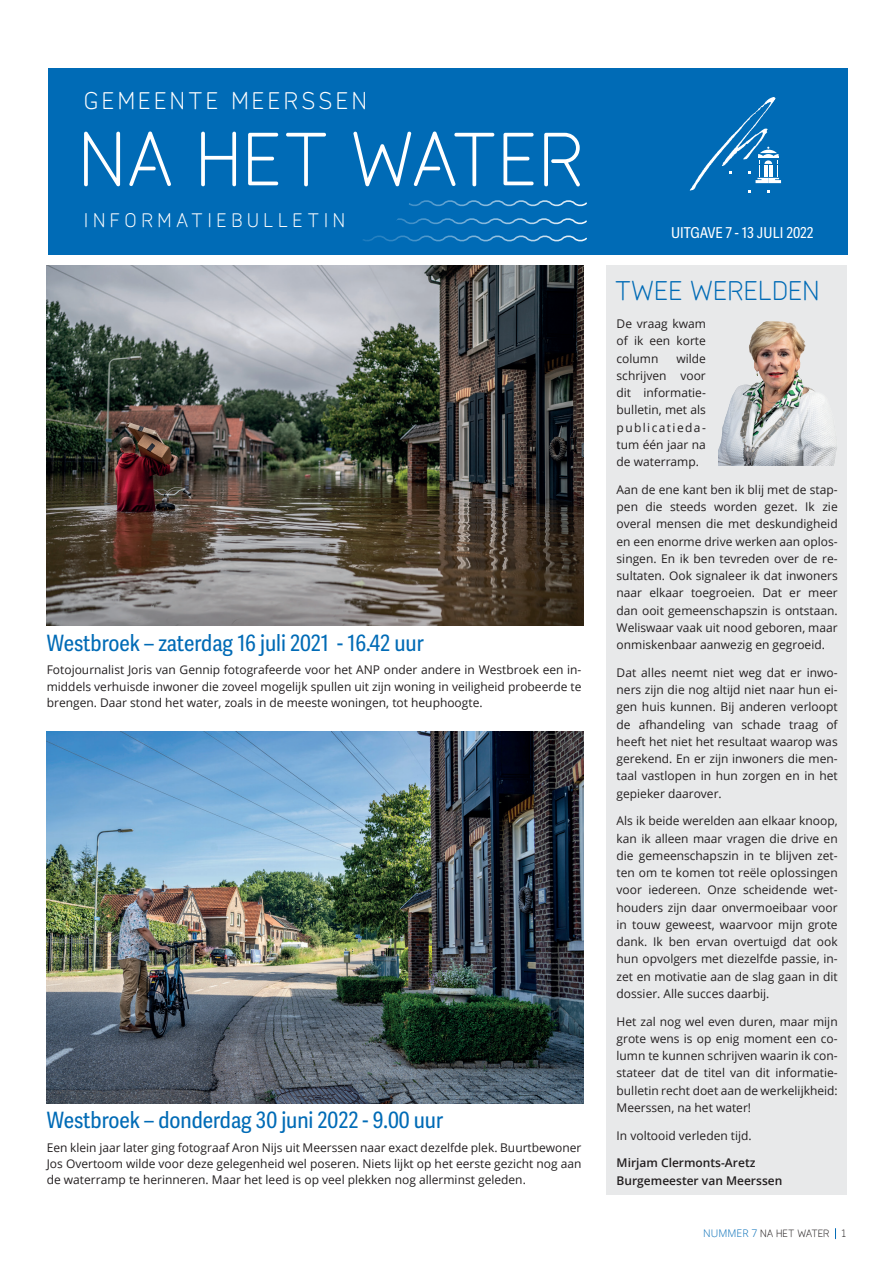
<style>
.page{position:relative;width:893px;height:1263px;background:#fff}
.page>*{position:absolute;margin:0;border:0;box-sizing:border-box;transform-origin:0 0}
.t1{font:75px "Zen Kurenaido";letter-spacing:.01em;color:#fff}
.t2{font:27px "Zen Kurenaido";color:#006bb6}
.t3{font:24px "Zen Kurenaido";letter-spacing:.13em;color:#fff}
.t4{font:22.5px "Adelle Sans Cnd";color:#006bb6}
.t5{font:19.5px "Zen Kurenaido";letter-spacing:.23em;color:#fff}
.t6{font:15px "Adelle Sans Cnd";color:#fff}
.t7{font:12px/17.2px "Open Sans";color:#231f20;text-align:justify}
.t8{font:600 12px "Open Sans";color:#231f20}
.t9{font:10.5px "Zen Kurenaido";color:#231f20}
.s1{font-family:"Open Sans";font-weight:300;color:#006bb6}
</style>
<div class="page">
<div style="left:48px;top:68px;width:799px;height:187px;background:#006bb6"></div>
<img style="left:47px;top:265px;width:537px;height:360px">
<img style="left:47px;top:731px;width:537px;height:373px">
<img style="left:690px;top:97px;width:85px;height:94px">
<svg style="left:748px;top:147px;width:33px;height:36px"></svg>
<svg style="left:363px;top:200px;width:224px;height:42px"></svg>
<div style="left:606px;top:266px;width:240px;height:929px;background:#e8e9ea"></div>
<img style="left:719px;top:321px;width:118px;height:145px">
<p class="t3" style="left:84px;top:86px;width:284px">GEMEENTE MEERSSEN</p>
<p class="t1" style="left:78px;top:113px;width:507px">NA HET WATER</p>
<p class="t5" style="left:84px;top:209px;width:263px">INFORMATIEBULLETIN</p>
<p class="t4" style="left:47px;top:629px;width:378px">Westbroek – zaterdag 16 juli 2021 - 16.42 uur</p>
<p class="t7" style="left:47px;top:661px;width:536px;line-height:16.2px">Fotojournalist Joris van Gennip fotografeerde voor het ANP onder andere in Westbroek een in&shy;middels verhuisde inwoner die zoveel mogelijk spullen uit zijn woning in veiligheid probeerde te brengen. Daar stond het water, zoals in de meeste woningen, tot heuphoogte.</p>
<p class="t4" style="left:47px;top:1107px;width:398px">Westbroek – donderdag 30 juni 2022 - 9.00 uur</p>
<p class="t7" style="left:47px;top:1139px;width:536px;line-height:16.2px">Een klein jaar later ging fotograaf Aron Nijs uit Meerssen naar exact dezelfde plek. Buurtbewoner Jos Overtoom wilde voor deze gelegenheid wel poseren. Niets lijkt op het eerste gezicht nog aan de waterramp te herinneren. Maar het leed is op veel plekken nog allerminst geleden.</p>
<p class="t6" style="left:671px;top:224px;width:144px">UITGAVE 7 - 13 JULI 2022</p>
<p class="t2" style="left:615px;top:274px;width:206px">TWEE WERELDEN</p>
<p class="t7" style="left:617px;top:315px;width:91px">De vraag kwam of ik een korte column</p>
<p class="t7" style="left:617px;top:349px;width:91px;text-indent:60px">wilde schrijven voor dit informatie&shy;bulletin, met als publicatieda&shy;tum één jaar na de waterramp.</p>
<p class="t7" style="left:617px;top:481px;width:223px">Aan de ene kant ben ik blij met de stap&shy;pen die steeds worden gezet. Ik zie overal mensen die met deskundigheid en een enorme drive werken aan oplos&shy;singen. En ik ben tevreden over de re&shy;sultaten. Ook signaleer ik dat inwoners naar elkaar toegroeien. Dat er meer dan ooit gemeenschapszin is ontstaan.<br>Weliswaar vaak uit nood geboren, maar onmiskenbaar aanwezig en gegroeid.</p>
<p class="t7" style="left:617px;top:664px;width:223px">Dat alles neemt niet weg dat er inwo&shy;ners zijn die nog altijd niet naar hun ei&shy;gen huis kunnen. Bij anderen verloopt de afhandeling van schade traag of heeft het niet het resultaat waarop was gerekend. En er zijn inwoners die men&shy;taal vastlopen in hun zorgen en in het gepieker daarover.</p>
<p class="t7" style="left:617px;top:812px;width:223px">Als ik beide werelden aan elkaar knoop, kan ik alleen maar vragen die drive en die gemeenschapszin in te blijven zet&shy;ten om te komen tot reële oplossingen voor iedereen. Onze scheidende wet&shy;houders zijn daar onvermoeibaar voor in touw geweest, waarvoor mijn grote dank. Ik ben ervan overtuigd dat ook hun opvolgers met diezelfde passie, in&shy;zet en motivatie aan de slag gaan in dit dossier. Alle succes daarbij.</p>
<p class="t7" style="left:617px;top:1012px;width:223px">Het zal nog wel even duren, maar mijn grote wens is op enig moment een co&shy;lumn te kunnen schrijven waarin ik con&shy;stateer dat de titel van dit informatie&shy;bulletin recht doet aan de werkelijkheid:<br>Meerssen, na het water!</p>
<p class="t7" style="left:617px;top:1126px;width:137px">In voltooid verleden tijd.</p>
<p class="t8" style="left:617px;top:1155px;width:140px">Mirjam Clermonts-Aretz</p>
<p class="t8" style="left:617px;top:1172px;width:167px">Burgemeester van Meerssen</p>
<p class="t9" style="left:703px;top:1227px;width:144px"><span class="s1">NUMMER 7</span> NA HET WATER 1</p>
</div>
